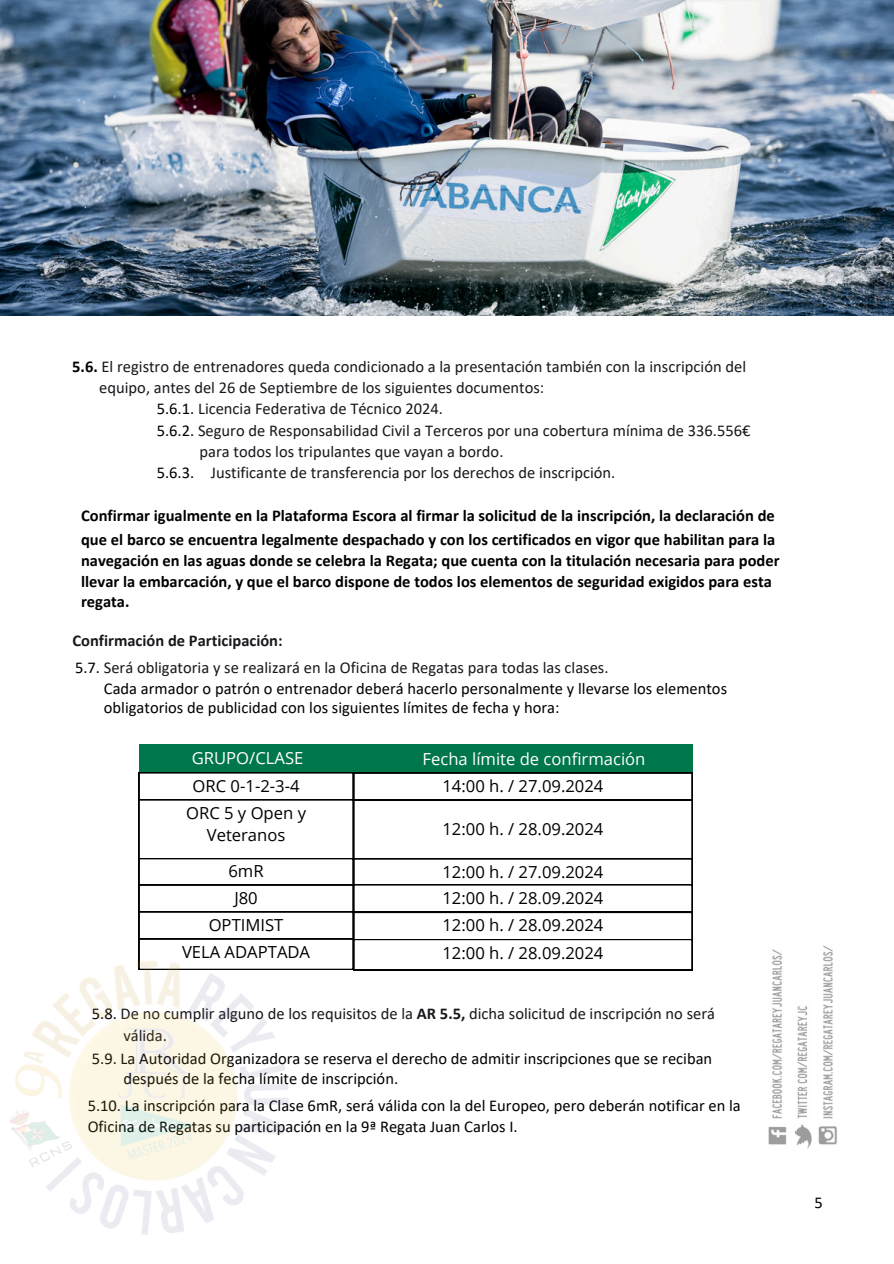
<style>
.page{position:relative;width:894px;height:1264px;background:#fff}
.page>*{position:absolute;margin:0;border:0;box-sizing:border-box;transform-origin:0 0}
.t1{font:16.65px/26.8px "Open Sans";color:#000;text-align:center}
.t2{font:16.65px "Open Sans";color:#fff}
.t3{font:16.5px "Calibri";color:#1a171c}
.t4{font:16.5px/21.3px "Calibri";color:#000}
.t5{font:700 16.5px/24.8px "Calibri";color:#000}
.t6{font:700 16.5px "Calibri";color:#1a171c}
.s1{font-weight:700;color:#000}
.s2{color:#000}
.s3{font-weight:700}
</style>
<div class="page">
<img style="left:0;top:0;width:893px;height:315px">
<div style="left:139px;top:744px;width:553px;height:29px;background:#00764b"></div>
<svg style="left:139px;top:772px;width:553px;height:198px"></svg>
<img style="left:768px;top:945px;width:69px;height:203px">
<img style="left:9px;top:924px;width:385px;height:311px">
<p class="t3" style="left:72px;top:359px;width:675px"><span class="s1">5.6.</span> El registro de entrenadores queda condicionado a la presentación también con la inscripción del</p>
<p class="t3" style="left:99px;top:381px;width:446px">equipo, antes del 26 de Septiembre de los siguientes documentos:</p>
<p class="t3" style="left:157px;top:402px;width:288px"><span class="s2">5.6.1.</span> Licencia Federativa de Técnico 2024.</p>
<p class="t3" style="left:157px;top:423px;width:595px"><span class="s2">5.6.2.</span> Seguro de Responsabilidad Civil a Terceros por una cobertura mínima de 336.556€</p>
<p class="t3" style="left:199px;top:444px;width:305px">para todos los tripulantes que vayan a bordo.</p>
<p class="t4" style="left:157px;top:463px;width:39px">5.6.3.</p>
<h1 class="t3" style="left:211px;top:465px;width:406px">Justificante de transferencia por los derechos de inscripción.</h1>
<p class="t5" style="left:81px;top:504px;width:695px">Confirmar igualmente en la Plataforma Escora al firmar la solicitud de la inscripción, la declaración de que el barco se encuentra legalmente despachado y con los certificados en vigor que habilitan para la</p>
<p class="t5" style="left:81px;top:549px;width:699px">navegación en las aguas donde se celebra la Regata; que cuenta con la titulación necesaria para poder</p>
<h1 class="t5" style="left:81px;top:573px;width:692px;line-height:20.2px">llevar la embarcación, y que el barco dispone de todos los elementos de seguridad exigidos para esta regata.</h1>
<p class="t6" style="left:72px;top:634px;width:212px">Confirmación de Participación:</p>
<p class="t3" style="left:75px;top:660px;width:535px"><span class="s2">5.7.</span> Será obligatoria y se realizará en la Oficina de Regatas para todas las clases.</p>
<p class="t4" style="left:104px;top:679px;width:624px">Cada armador o patrón o entrenador deberá hacerlo personalmente y llevarse los elementos</p>
<p class="t4" style="left:104px;top:698px;width:457px">obligatorios de publicidad con los siguientes límites de fecha y hora:</p>
<p class="t2" style="left:192px;top:746px;width:113px">GRUPO/CLASE</p>
<p class="t2" style="left:422px;top:746px;width:224px">Fecha límite de confirmación</p>
<p class="t1" style="left:192px;top:772px;width:108px">ORC 0-1-2-3-4</p>
<p class="t1" style="left:186px;top:801px;width:121px;line-height:22.5px">ORC 5 y Open y<br>Veteranos</p>
<p class="t1" style="left:228px;top:857px;width:37px">6mR</p>
<p class="t1" style="left:234px;top:884px;width:25px">J80</p>
<p class="t1" style="left:209px;top:911px;width:76px">OPTIMIST</p>
<p class="t1" style="left:442px;top:772px;width:162px">14:00 h. / 27.09.2024</p>
<p class="t1" style="left:442px;top:815px;width:162px">12:00 h. / 28.09.2024</p>
<p class="t1" style="left:442px;top:857px;width:162px;text-align:justify">12:00 h. / 27.09.2024<br>12:00 h. / 28.09.2024<br>12:00 h. / 28.09.2024</p>
<p class="t1" style="left:182px;top:938px;width:130px">VELA ADAPTADA</p>
<p class="t1" style="left:442px;top:938px;width:162px">12:00 h. / 28.09.2024</p>
<h1 class="t3" style="left:92px;top:1006px;width:624px"><span class="s2">5.8.</span> De no cumplir alguno de los requisitos de la <span class="s3">AR 5.5,</span> dicha solicitud de inscripción no será</h1>
<p class="t3" style="left:123px;top:1028px;width:45px">válida.</p>
<p class="t4" style="left:92px;top:1048px;width:621px">5.9. La Autoridad Organizadora se reserva el derecho de admitir inscripciones que se reciban</p>
<p class="t4" style="left:123px;top:1068px;width:276px">después de la fecha límite de inscripción.</p>
<p class="t4" style="left:88px;top:1095px;width:654px">5.10. La inscripción para la Clase 6mR, será válida con la del Europeo, pero deberán notificar en la<br>Oficina de Regatas su participación en la 9ª Regata Juan Carlos I.</p>
<p class="t4" style="left:814px;top:1193px;width:10px">5</p>
</div>
